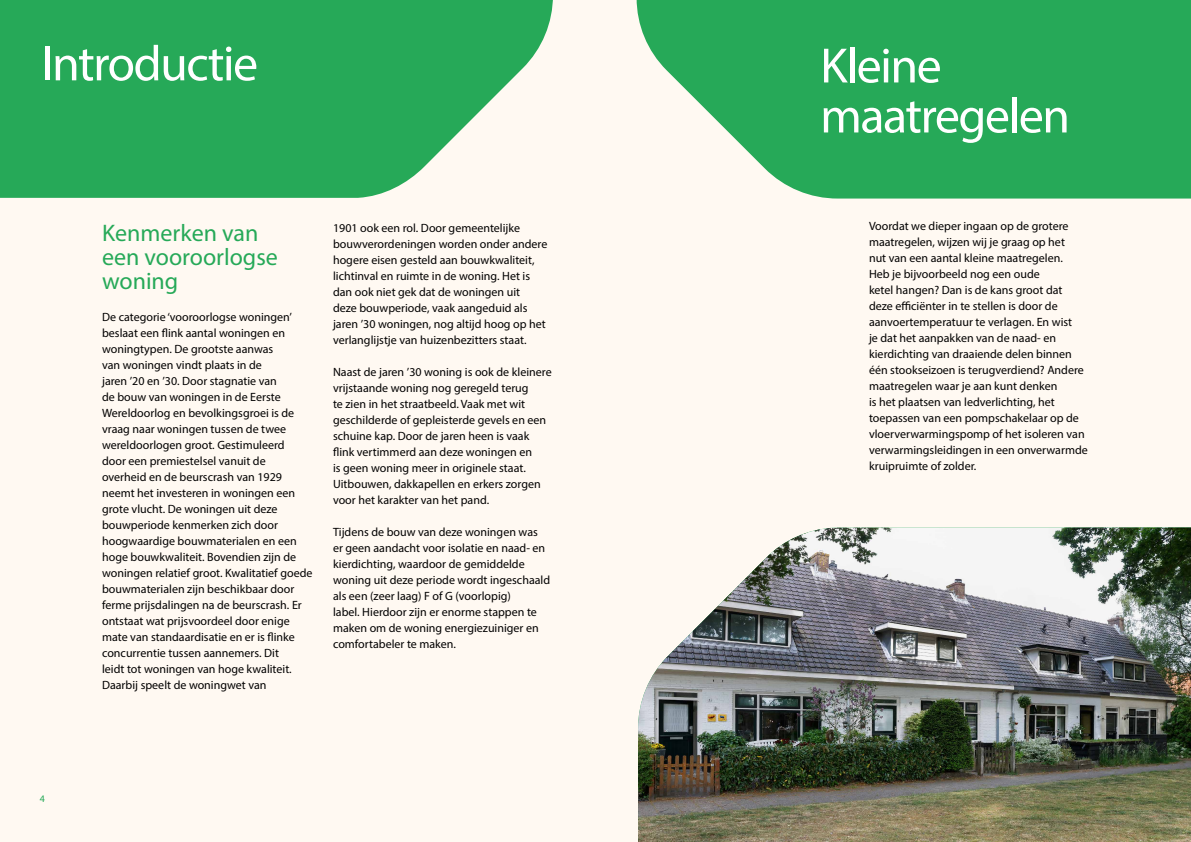
<style>
.page{position:relative;width:1191px;height:842px;background:#fff9f2}
.page>*{position:absolute;margin:0;border:0;box-sizing:border-box;transform-origin:0 0}
.t1{font:50px/50px "Myriad Pro";letter-spacing:-.03em;color:#fff}
.t2{font:24px/24px "Myriad Pro";color:#26a958}
.t3{font:12px/16px "Myriad Pro";color:#000}
.t4{font:10px "Myriad Pro";color:#26a958}
</style>
<div class="page">
<svg style="left:0;top:0;width:553px;height:198px;background:#40b26a"></svg>
<svg style="left:636px;top:0;width:555px;height:199px;background:#40b26a"></svg>
<img style="left:638px;top:527px;width:553px;height:315px">
<h1 class="t1" style="left:41px;top:38px;width:218px">Introductie</h1>
<h1 class="t1" style="left:820px;top:40px;width:251px">Kleine maatregelen</h1>
<p class="t4" style="left:40px;top:792px;width:7px">4</p>
<h2 class="t2" style="left:102px;top:220px;width:177px">Kenmerken van een vooroorlogse woning</h2>
<p class="t3" style="left:102px;top:308px;width:212px">De categorie ‘vooroorlogse woningen’ beslaat een flink aantal woningen en woningtypen. De grootste aanwas<br>van woningen vindt plaats in de<br>jaren ’20 en ’30. Door stagnatie van<br>de bouw van woningen in de Eerste Wereldoorlog en bevolkingsgroei is de vraag naar woningen tussen de twee wereldoorlogen groot. Gestimuleerd<br>door een premiestelsel vanuit de overheid en de beurscrash van 1929 neemt het investeren in woningen een grote vlucht. De woningen uit deze bouwperiode kenmerken zich door hoogwaardige bouwmaterialen en een hoge bouwkwaliteit. Bovendien zijn de woningen relatief groot. Kwalitatief goede bouwmaterialen zijn beschikbaar door ferme prijsdalingen na de beurscrash. Er ontstaat wat prijsvoordeel door enige mate van standaardisatie en er is flinke concurrentie tussen aannemers. Dit<br>leidt tot woningen van hoge kwaliteit.<br>Daarbij speelt de woningwet van</p>
<p class="t3" style="left:333px;top:220px;width:216px">1901 ook een rol. Door gemeentelijke bouwverordeningen worden onder andere hogere eisen gesteld aan bouwkwaliteit, lichtinval en ruimte in de woning. Het is dan ook niet gek dat de woningen uit<br>deze bouwperiode, vaak aangeduid als jaren ’30 woningen, nog altijd hoog op het verlanglijstje van huizenbezitters staat.</p>
<p class="t3" style="left:333px;top:364px;width:220px">Naast de jaren ’30 woning is ook de kleinere vrijstaande woning nog geregeld terug<br>te zien in het straatbeeld. Vaak met wit geschilderde of gepleisterde gevels en een schuine kap. Door de jaren heen is vaak flink vertimmerd aan deze woningen en<br>is geen woning meer in originele staat.<br>Uitbouwen, dakkapellen en erkers zorgen voor het karakter van het pand.</p>
<p class="t3" style="left:333px;top:524px;width:219px">Tijdens de bouw van deze woningen was er geen aandacht voor isolatie en naad- en kierdichting, waardoor de gemiddelde woning uit deze periode wordt ingeschaald als een (zeer laag) F of G (voorlopig)<br>label. Hierdoor zijn er enorme stappen te maken om de woning energiezuiniger en comfortabeler te maken.</p>
<p class="t3" style="left:869px;top:217px;width:220px">Voordat we dieper ingaan op de grotere maatregelen, wijzen wij je graag op het<br>nut van een aantal kleine maatregelen.<br>Heb je bijvoorbeeld nog een oude<br>ketel hangen? Dan is de kans groot dat deze efficiënter in te stellen is door de aanvoertemperatuur te verlagen. En wist<br>je dat het aanpakken van de naad- en kierdichting van draaiende delen binnen één stookseizoen is terugverdiend? Andere maatregelen waar je aan kunt denken<br>is het plaatsen van ledverlichting, het toepassen van een pompschakelaar op de vloerverwarmingspomp of het isoleren van verwarmingsleidingen in een onverwarmde kruipruimte of zolder.</p>
</div>
